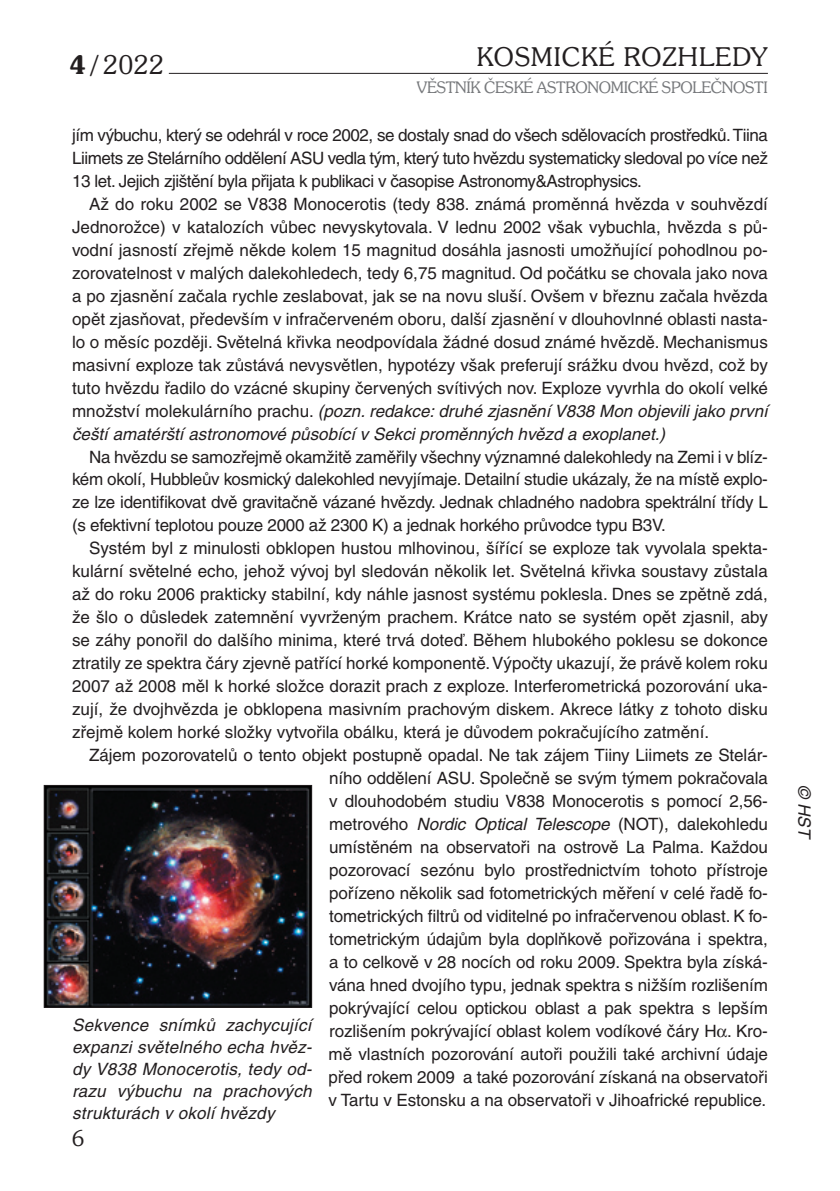
<style>
.page{position:relative;width:840px;height:1191px;background:#fff}
.page>*{position:absolute;margin:0;border:0;box-sizing:border-box;transform-origin:0 0}
.t1{font:300 26px "Souvenir IT Cby BTCE";letter-spacing:.04em;color:#231f20}
.t2{font:300 22px "Souvenir IT Cby BTCE";color:#231f20}
.t3{font:17px/23px "Helvetica CE";letter-spacing:-.005em;color:#231f20;text-align:justify}
.t4{font:italic 17px/22px "Helvetica CE";letter-spacing:.015em;color:#231f20;text-align:justify}
.t5{font:300 16px "Souvenir IT Cby BTCE";letter-spacing:-.02em;color:#76787b}
.s1{font-weight:600}
.s2{font-style:italic}
</style>
<div class="page">
<hr style="left:169px;top:73px;width:598px;height:1px;background:#231f20">
<img style="left:46px;top:787px;width:264px;height:219px">
<div style="left:44px;top:785px;width:268px;height:223px;border:1px solid #231f20"></div>
<h1 class="t1" style="left:69px;top:48px;width:96px"><span class="s1">4 /</span> 2022</h1>
<h1 class="t1" style="left:476px;top:39px;width:292px">KOSMICKÉ ROZHLEDY</h1>
<p class="t5" style="left:416px;top:77px;width:352px">VĚSTNÍK ČESKÉ ASTRONOMICKÉ SPOLEČNOSTI</p>
<p class="t3" style="left:72px;top:123px;width:697px">jím výbuchu, který se odehrál v roce 2002, se dostaly snad do všech sdělovacích prostředků. Tiina Liimets ze Stelárního oddělení ASU vedla tým, který tuto hvězdu systematicky sledoval po více než 13 let. Jejich zjištění byla přijata k publikaci v časopise Astronomy&amp;Astrophysics.</p>
<p class="t3" style="left:72px;top:192px;width:697px;text-indent:17px">Až do roku 2002 se V838 Monocerotis (tedy 838. známá proměnná hvězda v souhvězdí Jednorožce) v katalozích vůbec nevyskytovala. V lednu 2002 však vybuchla, hvězda s pů&shy;vodní jasností zřejmě někde kolem 15 magnitud dosáhla jasnosti umožňující pohodlnou po&shy;zorovatelnost v malých dalekohledech, tedy 6,75 magnitud. Od počátku se chovala jako nova a po zjasnění začala rychle zeslabovat, jak se na novu sluší. Ovšem v březnu začala hvězda opět zjasňovat, především v infračerveném oboru, další zjasnění v dlouhovlnné oblasti nasta&shy;lo o měsíc později. Světelná křivka neodpovídala žádné dosud známé hvězdě. Mechanismus masivní exploze tak zůstává nevysvětlen, hypotézy však preferují srážku dvou hvězd, což by tuto hvězdu řadilo do vzácné skupiny červených svítivých nov. Exploze vyvrhla do okolí velké množství molekulárního prachu. <span class="s2">(pozn. redakce: druhé zjasnění V838 Mon objevili jako první čeští amatérští astronomové působící v Sekci proměnných hvězd a exoplanet.)</span></p>
<p class="t3" style="left:72px;top:445px;width:697px;text-indent:17px">Na hvězdu se samozřejmě okamžitě zaměřily všechny významné dalekohledy na Zemi i v blíz&shy;kém okolí, Hubbleův kosmický dalekohled nevyjímaje. Detailní studie ukázaly, že na místě explo&shy;ze lze identifikovat dvě gravitačně vázané hvězdy. Jednak chladného nadobra spektrální třídy L (s efektivní teplotou pouze 2000 až 2300 K) a jednak horkého průvodce typu B3V.</p>
<p class="t3" style="left:72px;top:537px;width:697px;text-indent:17px">Systém byl z minulosti obklopen hustou mlhovinou, šířící se exploze tak vyvolala spekta&shy;kulární světelné echo, jehož vývoj byl sledován několik let. Světelná křivka soustavy zůstala až do roku 2006 prakticky stabilní, kdy náhle jasnost systému poklesla. Dnes se zpětně zdá, že šlo o důsledek zatemnění vyvrženým prachem. Krátce nato se systém opět zjasnil, aby se záhy ponořil do dalšího minima, které trvá doteď. Během hlubokého poklesu se dokonce ztratily ze spektra čáry zjevně patřící horké komponentě. Výpočty ukazují, že právě kolem roku 2007 až 2008 měl k horké složce dorazit prach z exploze. Interferometrická pozorování uka&shy;zují, že dvojhvězda je obklopena masivním prachovým diskem. Akrece látky z tohoto disku zřejmě kolem horké složky vytvořila obálku, která je důvodem pokračujícího zatmění.</p>
<p class="t3" style="left:328px;top:743px;width:440px;text-indent:-239px">Zájem pozorovatelů o tento objekt postupně opadal. Ne tak zájem Tiiny Liimets ze Stelár&shy;ního oddělení ASU. Společně se svým týmem pokračovala v dlouhodobém studiu V838 Monocerotis s pomocí 2,56- metrového <span class="s2">Nordic Optical Telescope</span> (NOT), dalekohledu umístěném na observatoři na ostrově La Palma. Každou pozorovací sezónu bylo prostřednictvím tohoto přístroje pořízeno několik sad fotometrických měření v celé řadě fo&shy;tometrických filtrů od viditelné po infračervenou oblast. K fo&shy;tometrickým údajům byla doplňkově pořizována i spektra, a to celkově v 28 nocích od roku 2009. Spektra byla získá&shy;vána hned dvojího typu, jednak spektra s nižším rozlišením pokrývající celou optickou oblast a pak spektra s lepším rozlišením pokrývající oblast kolem vodíkové čáry H . Kro&shy;mě vlastních pozorování autoři použili také archivní údaje před rokem 2009 a také pozorování získaná na observatoři v Tartu v Estonsku a na observatoři v Jihoafrické republice.</p>
<p class="t4" style="left:72px;top:1013px;width:241px">Sekvence snímků zachycující expanzi světelného echa hvěz&shy;dy V838 Monocerotis, tedy od&shy;razu výbuchu na prachových strukturách v okolí hvězdy</p>
<p class="t2" style="left:72px;top:1124px;width:14px">6</p>
<p class="t4" style="left:814px;top:785px;width:56px;rotate:90deg">© HST</p>
</div>
